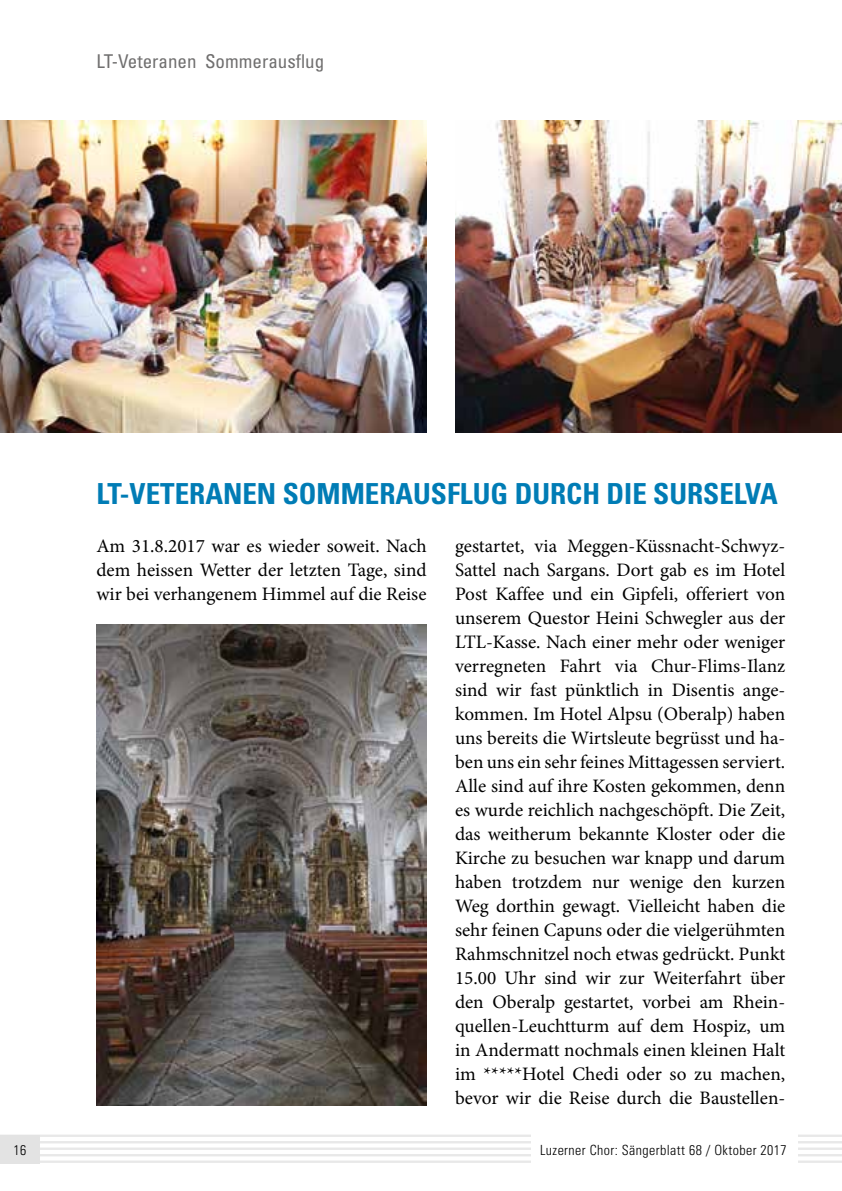
<style>
.page{position:relative;width:842px;height:1191px;background:#fff}
.page>*{position:absolute;margin:0;border:0;box-sizing:border-box;transform-origin:0 0}
.t1{font:700 condensed 29px "Univers";color:#007cb5}
.t2{font:19px/24px "Minion Pro";color:#000;text-align:justify}
.t3{font:condensed 19px "Univers";color:#706f6f}
.t4{font:300 condensed 14px "Univers";letter-spacing:.03em;color:#000}
</style>
<div class="page">
<hr style="left:0;top:1141px;width:842px;height:2px;background:#dadada">
<hr style="left:0;top:1134px;width:842px;height:3px;background:#dadada">
<hr style="left:0;top:1147px;width:842px;height:3px;background:#dadada">
<hr style="left:0;top:1154px;width:842px;height:2px;background:#dadada">
<hr style="left:0;top:1160px;width:842px;height:2px;background:#dadada">
<svg style="left:841px;top:1134px;width:1px;height:28px"></svg>
<div style="left:531px;top:1133px;width:267px;height:32px;background:#fff"></div>
<div style="left:0;top:1134px;width:40px;height:29px;background:#e3e3e3"></div>
<img style="left:0;top:120px;width:427px;height:312px">
<img style="left:455px;top:120px;width:387px;height:312px">
<img style="left:96px;top:624px;width:331px;height:482px">
<p class="t3" style="left:96px;top:50px;width:229px">LT-Veteranen Sommerausflug</p>
<h1 class="t1" style="left:96px;top:476px;width:683px">LT-VETERANEN SOMMERAUSFLUG DURCH DIE SURSELVA</h1>
<p class="t2" style="left:96px;top:534px;width:332px">Am 31.8.2017 war es wieder soweit. Nach dem heissen Wetter der letzten Tage, sind wir bei verhangenem Himmel auf die Reise</p>
<p class="t2" style="left:455px;top:534px;width:332px">gestartet, via Meggen-Küssnacht-Schwyz-Sattel nach Sargans. Dort gab es im Hotel Post Kaffee und ein Gipfeli, offeriert von unserem Questor Heini Schwegler aus der LTL-Kasse. Nach einer mehr oder weniger verregneten Fahrt via Chur-Flims-Ilanz sind wir fast pünktlich in Disentis ange&shy;kommen. Im Hotel Alpsu (Oberalp) haben uns bereits die Wirtsleute begrüsst und ha&shy;ben uns ein sehr feines Mittagessen serviert.<br>Alle sind auf ihre Kosten gekommen, denn es wurde reichlich nachgeschöpft. Die Zeit, das weitherum bekannte Kloster oder die Kirche zu besuchen war knapp und darum haben trotzdem nur wenige den kurzen Weg dorthin gewagt. Vielleicht haben die sehr feinen Capuns oder die vielgerühmten Rahmschnitzel noch etwas gedrückt. Punkt 15.00 Uhr sind wir zur Weiterfahrt über den Oberalp gestartet, vorbei am Rhein&shy;quellen-Leuchtturm auf dem Hospiz, um in Andermatt nochmals einen kleinen Halt im *****Hotel Chedi oder so zu machen, bevor wir die Reise durch die Baustellen-</p>
<p class="t4" style="left:13px;top:1141px;width:14px">16</p>
<p class="t4" style="left:540px;top:1141px;width:248px">Luzerner Chor: Sängerblatt 68 / Oktober 2017</p>
</div>
